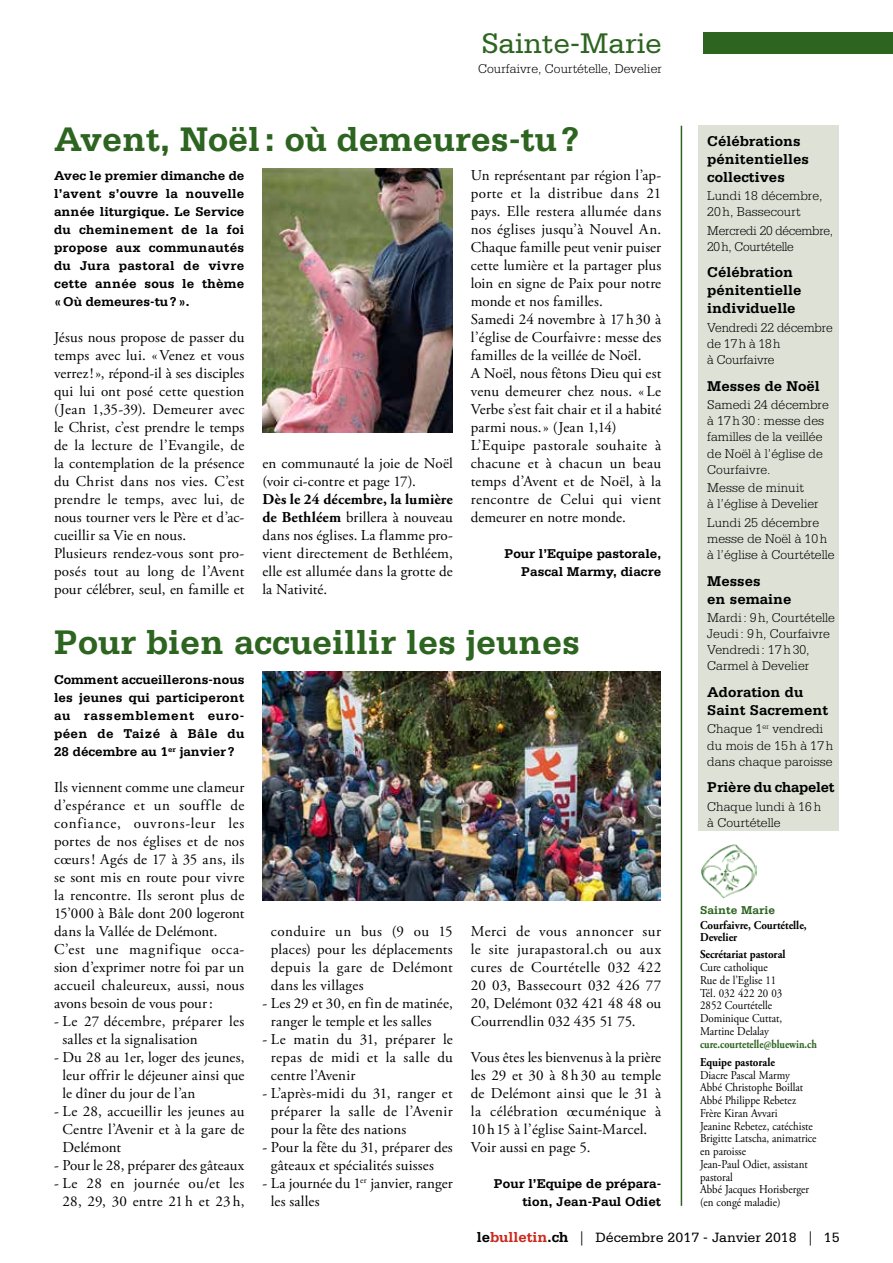
<style>
.page{position:relative;width:893px;height:1263px;background:#fff}
.page>*{position:absolute;margin:0;border:0;box-sizing:border-box;transform-origin:0 0}
.t1{font:700 36px "Serifa";color:#2d6420}
.t2{font:30px "Serifa";color:#2d6420}
.t3{font:15px/18px "Adobe Garamond Pro";letter-spacing:.01em;color:#000}
.t4{font:700 15px/18px "Serifa";color:#000}
.t5{font:14.25px "Serifa";color:#000}
.t6{font:300 13.5px/16.2px "Serifa";color:#000}
.t7{font:700 13.5px/18px "Serifa";color:#000;text-align:justify}
.t8{font:300 13.5px/16.2px "Serifa";letter-spacing:-.02em;color:#000}
.t9{font:12px/12.8px "Adobe Garamond Pro";color:#000;scale:.91 1}
.t10{font:700 12px/12.8px "Adobe Garamond Pro";color:#000;scale:.91 1}
.t11{font:700 12px "Adobe Garamond Pro";color:#2d6420;scale:.84 1}
.t12{font:700 12px "Serifa";color:#2d6420}
.s1{font-weight:700}
.s2{font-weight:700;font-size:15px}
.s3{font-weight:700;font-size:15px;color:#ca291d}
.s4{font-family:"Adobe Garamond Pro"}
</style>
<div class="page">
<hr style="left:681px;top:126px;width:1px;height:1080px;background:#2d6420">
<div style="left:703px;top:33px;width:190px;height:21px;background:#2d6420"></div>
<div style="left:699px;top:126px;width:140px;height:705px;background:#dee2d6"></div>
<img style="left:701px;top:844px;width:55px;height:54px">
<img style="left:262px;top:169px;width:191px;height:263px">
<img style="left:262px;top:671px;width:398px;height:229px">
<h2 class="t2" style="left:482px;top:27px;width:182px">Sainte-Marie</h2>
<p class="t6" style="left:478px;top:61px;width:185px">Courfaivre, Courtételle, Develier</p>
<h1 class="t1" style="left:54px;top:118px;width:527px">Avent, Noël: où demeures-tu?</h1>
<p class="t4" style="left:707px;top:132px;width:103px">Célébrations pénitentielles collectives</p>
<p class="t6" style="left:707px;top:187px;width:117px">Lundi 18 décembre,<br>20h, Bassecourt</p>
<p class="t8" style="left:707px;top:222px;width:127px">Mercredi 20 décembre,<br>20h, Courtételle</p>
<p class="t4" style="left:707px;top:263px;width:96px">Célébration pénitentielle individuelle</p>
<p class="t6" style="left:707px;top:319px;width:127px">Vendredi 22 décembre de 17h à 18h<br>à Courfaivre</p>
<p class="t4" style="left:707px;top:376px;width:114px">Messes de Noël</p>
<p class="t6" style="left:707px;top:396px;width:123px">Samedi 24 décembre à 17h30: messe des familles de la veillée de Noël à l’église de<br>Courfaivre.</p>
<p class="t6" style="left:707px;top:479px;width:113px">Messe de minuit<br>à l’église à Develier</p>
<p class="t6" style="left:707px;top:514px;width:129px">Lundi 25 décembre messe de Noël à 10h à l’église à Courtételle</p>
<p class="t4" style="left:707px;top:571px;width:86px">Messes<br>en semaine</p>
<p class="t6" style="left:707px;top:609px;width:129px">Mardi: 9h, Courtételle<br>Jeudi: 9h, Courfaivre<br>Vendredi: 17h30,<br>Carmel à Develier</p>
<p class="t4" style="left:707px;top:683px;width:122px">Adoration du<br>Saint Sacrement</p>
<p class="t6" style="left:707px;top:721px;width:128px">Chaque 1<sup>er</sup> vendredi du mois de 15h à 17h dans chaque paroisse</p>
<p class="t4" style="left:707px;top:778px;width:129px">Prière du chapelet</p>
<p class="t6" style="left:707px;top:798px;width:115px">Chaque lundi à 16h à Courtételle</p>
<p class="t3" style="left:471px;top:167px;width:192px">Un représentant par région l’ap&shy;porte et la distribue dans 21 pays. Elle restera allumée dans nos églises jusqu’à Nouvel An.<br>Chaque famille peut venir puiser cette lumière et la partager plus loin en signe de Paix pour notre monde et nos familles.<br>Samedi 24 novembre à 17h30 à l’église de Courfaivre: messe des familles de la veillée de Noël.<br>A Noël, nous fêtons Dieu qui est venu demeurer chez nous. « Le<br>Verbe s’est fait chair et il a habité parmi nous.» (Jean 1,14)<br>L’Equipe pastorale souhaite à chacune et à chacun un beau temps d’Avent et de Noël, à la rencontre de Celui qui vient demeurer en notre monde.</p>
<p class="t7" style="left:504px;top:544px;width:158px;text-align:right">Pour l’Equipe pastorale,<br>Pascal Marmy, diacre</p>
<p class="t7" style="left:54px;top:166px;width:192px">Avec le premier dimanche de l’avent s’ouvre la nouvelle année liturgique. Le Service du cheminement de la foi propose aux communautés du Jura pastoral de vivre cette année sous le thème «Où demeures-tu?».</p>
<p class="t3" style="left:54px;top:329px;width:192px">Jésus nous propose de passer du temps avec lui. «Venez et vous verrez!», répond-il à ses disciples qui lui ont posé cette question (Jean 1,35-39). Demeurer avec le Christ, c’est prendre le temps de la lecture de l’Evangile, de la contemplation de la présence du Christ dans nos vies. C’est prendre le temps, avec lui, de nous tourner vers le Père et d’ac&shy;cueillir sa Vie en nous.<br>Plusieurs rendez-vous sont pro&shy;posés tout au long de l’Avent pour célébrer, seul, en famille et</p>
<p class="t3" style="left:262px;top:455px;width:192px">en communauté la joie de Noël (voir ci-contre et page 17).</p>
<p class="t3" style="left:262px;top:491px;width:192px;text-align:justify"><span class="s1">Dès le 24 décembre, la lumière de Bethléem</span> brillera à nouveau dans nos églises. La flamme pro&shy;vient directement de Bethléem, elle est allumée dans la grotte de la Nativité.</p>
<h1 class="t1" style="left:54px;top:621px;width:528px">Pour bien accueillir les jeunes</h1>
<p class="t7" style="left:54px;top:670px;width:192px">Comment accueillerons-nous les jeunes qui participeront au rassemblement euro&shy;péen de Taizé à Bâle du 28 décembre au 1<sup>er</sup> janvier ?</p>
<p class="t3" style="left:54px;top:779px;width:192px">Ils viennent comme une clameur d’espérance et un souffle de confiance, ouvrons-leur les portes de nos églises et de nos cœurs! Agés de 17 à 35 ans, ils se sont mis en route pour vivre la rencontre. Ils seront plus de<br>15’000 à Bâle dont 200 logeront dans la Vallée de Delémont.<br>C’est une magnifique occa&shy;sion d’exprimer notre foi par un accueil chaleureux, aussi, nous avons besoin de vous pour:</p>
<p class="t3" style="left:63px;top:1013px;width:183px;text-indent:-9px">- Le 27 décembre, préparer les salles et la signalisation</p>
<p class="t3" style="left:63px;top:1049px;width:183px;text-align:justify;text-indent:-9px">- Du 28 au 1er, loger des jeunes, leur offrir le déjeuner ainsi que le dîner du jour de l’an</p>
<p class="t3" style="left:63px;top:1103px;width:183px;text-align:justify;text-indent:-9px">- Le 28, accueillir les jeunes au Centre l’Avenir et à la gare de Delémont</p>
<p class="t3" style="left:54px;top:1157px;width:192px">- Pour le 28, préparer des gâteaux</p>
<p class="t3" style="left:54px;top:1175px;width:192px;text-align:center">- Le 28 en journée ou/et les<br>28, 29, 30 entre 21 h et 23 h,</p>
<p class="t12" style="left:700px;top:903px;width:77px">Sainte Marie</p>
<p class="t10" style="left:700px;top:919px;width:119px">Courfaivre, Courtételle,<br>Develier</p>
<p class="t10" style="left:700px;top:948px;width:95px">Secrétariat pastoral</p>
<p class="t9" style="left:700px;top:961px;width:92px">Cure catholique<br>Rue de l’Eglise 11<br>Tél. 032 422 20 03<br>2852 Courtételle<br>Dominique Cuttat,<br>Martine Delalay</p>
<p class="t11" style="left:700px;top:1037px;width:141px">cure.courtetelle@bluewin.ch</p>
<p class="t10" style="left:700px;top:1056px;width:84px">Equipe pastorale</p>
<p class="t9" style="left:700px;top:1069px;width:130px">Diacre Pascal Marmy<br>Abbé Christophe Boillat<br>Abbé Philippe Rebetez<br>Frère Kiran Avvari<br>Jeanine Rebetez, catéchiste<br>Brigitte Latscha, animatrice en paroisse<br>Jean-Paul Odiet, assistant pastoral<br>Abbé Jacques Horisberger (en congé maladie)</p>
<p class="t3" style="left:471px;top:923px;width:192px;text-align:justify">Merci de vous annoncer sur le site jurapastoral.ch ou aux cures de Courtételle 032 422<br>20 03, Bassecourt 032 426 77<br>20, Delémont 032 421 48 48 ou Courrendlin 032 435 51 75.</p>
<p class="t3" style="left:471px;top:1049px;width:192px">Vous êtes les bienvenus à la prière les 29 et 30 à 8 h 30 au temple de Delémont ainsi que le 31 à la célébration œcuménique à<br>10h15 à l’église Saint-Marcel.<br>Voir aussi en page 5.</p>
<p class="t7" style="left:494px;top:1174px;width:169px;text-align:right">Pour l’Equipe de prépara&shy;tion, Jean-Paul Odiet</p>
<p class="t3" style="left:271px;top:923px;width:183px;text-align:justify">conduire un bus (9 ou 15 places) pour les déplacements depuis la gare de Delémont dans les villages</p>
<p class="t3" style="left:271px;top:995px;width:183px;text-indent:-9px">- Les 29 et 30, en fin de matinée, ranger le temple et les salles</p>
<p class="t3" style="left:271px;top:1031px;width:183px;text-align:justify;text-indent:-9px">- Le matin du 31, préparer le repas de midi et la salle du centre l’Avenir</p>
<p class="t3" style="left:271px;top:1085px;width:183px;text-align:justify;text-indent:-9px">- L’après-midi du 31, ranger et préparer la salle de l’Avenir pour la fête des nations</p>
<p class="t3" style="left:271px;top:1139px;width:183px;text-indent:-9px">- Pour la fête du 31, préparer des gâteaux et spécialités suisses</p>
<p class="t3" style="left:271px;top:1175px;width:183px;text-indent:-8px">- La journée du 1<sup>er</sup> janvier, ranger les salles</p>
<p class="t5" style="left:477px;top:1230px;width:365px"><span class="s2">le</span><span class="s3">bulletin</span><span class="s2">.ch</span> <span class="s4">|</span> Décembre 2017 - Janvier 2018 <span class="s4">|</span> 15</p>
</div>
